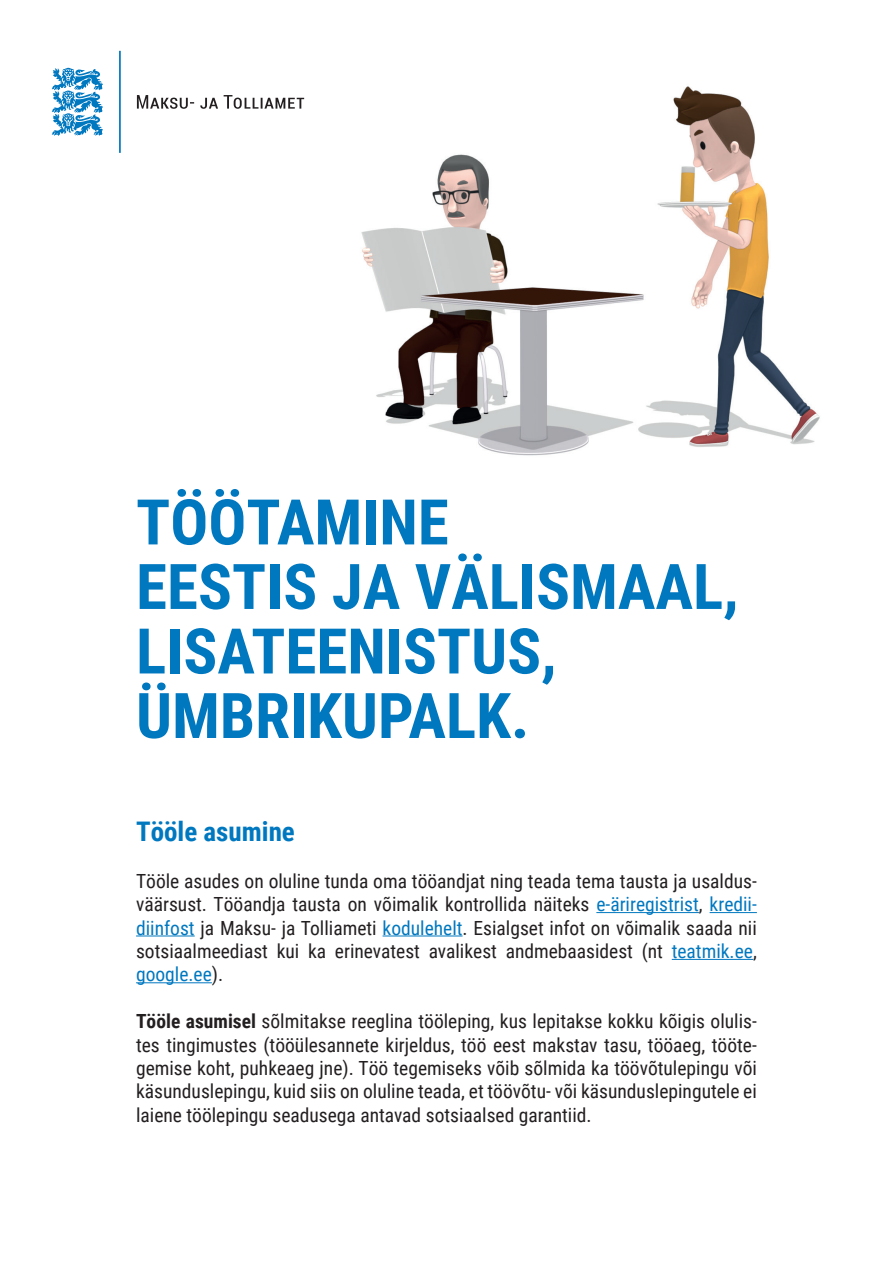
<style>
.page{position:relative;width:893px;height:1263px;background:#fff}
.page>*{position:absolute;margin:0;border:0;box-sizing:border-box;transform-origin:0 0}
.t1{font:700 63px/64.5px "Roboto Condensed";color:#0078c0}
.t2{font:700 27px "Roboto Condensed";color:#0078c0}
.t3{font:19.5px/23.4px "Roboto Condensed";color:#231f20;text-align:justify}
.s1{color:#0078c0}
.s2{font-weight:700}
</style>
<div class="page">
<img style="left:361px;top:86px;width:459px;height:370px">
<svg style="left:52px;top:51px;width:69px;height:102px"></svg>
<svg style="left:137px;top:95px;width:167px;height:14px"></svg>
<hr style="left:596px;top:912px;width:103px;height:1px;background:#0078c0">
<hr style="left:710px;top:912px;width:47px;height:1px;background:#0078c0">
<hr style="left:136px;top:935px;width:59px;height:1px;background:#0078c0">
<hr style="left:383px;top:935px;width:80px;height:1px;background:#0078c0">
<hr style="left:672px;top:959px;width:81px;height:1px;background:#0078c0">
<hr style="left:136px;top:982px;width:76px;height:1px;background:#0078c0">
<h1 class="t1" style="left:136px;top:487px;width:604px">TÖÖTAMINE<br>EESTIS JA VÄLISMAAL,<br>LISATEENISTUS,<br>ÜMBRIKUPALK.</h1>
<h2 class="t2" style="left:136px;top:812px;width:160px">Tööle asumine</h2>
<p class="t3" style="left:136px;top:868px;width:622px">Tööle asudes on oluline tunda oma tööandjat ning teada tema tausta ja usaldus&shy;väärsust. Tööandja tausta on võimalik kontrollida näiteks <span class="s1">e-äriregistrist</span>, <span class="s1">kredii&shy;diinfost</span> ja Maksu- ja Tolliameti <span class="s1">kodulehelt</span>. Esialgset infot on võimalik saada nii sotsiaalmeediast kui ka erinevatest avalikest andmebaasidest (nt <span class="s1">teatmik.ee</span>, <span class="s1">google.ee</span>).</p>
<p class="t3" style="left:136px;top:1009px;width:622px"><span class="s2">Tööle asumisel</span> sõlmitakse reeglina tööleping, kus lepitakse kokku kõigis olulis&shy;tes tingimustes (tööülesannete kirjeldus, töö eest makstav tasu, tööaeg, tööte&shy;gemise koht, puhkeaeg jne). Töö tegemiseks võib sõlmida ka töövõtulepingu või käsunduslepingu, kuid siis on oluline teada, et töövõtu- või käsunduslepingutele ei laiene töölepingu seadusega antavad sotsiaalsed garantiid.</p>
</div>
